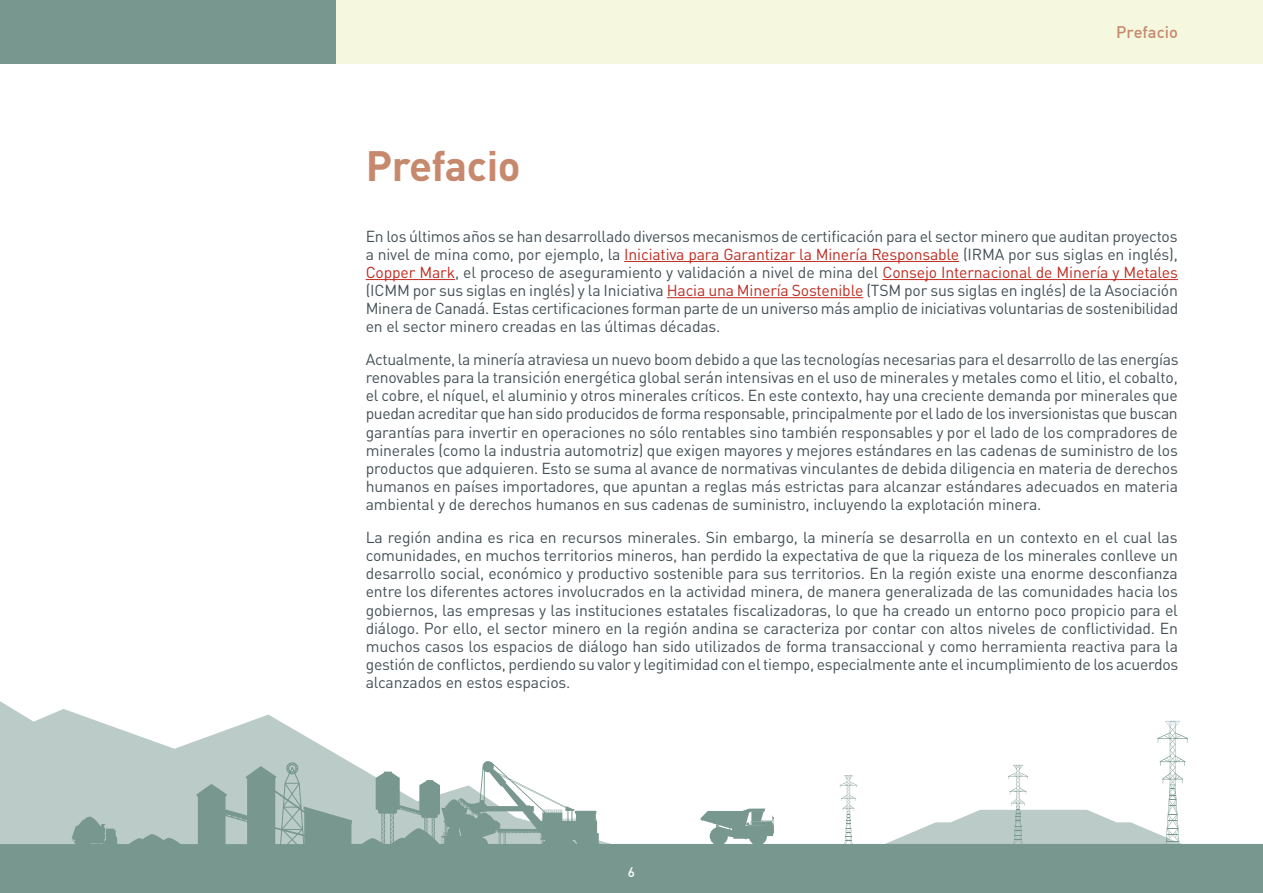
<style>
.page{position:relative;width:1263px;height:893px;background:#fff}
.page>*{position:absolute;margin:0;border:0;box-sizing:border-box;transform-origin:0 0}
.t1{font:700 42px "DIN Pro";letter-spacing:-.01em;color:#c7896d}
.t2{font:500 16.5px "DIN";color:#c7896d}
.t3{font:15.75px/18.1px "DIN Pro";letter-spacing:-.01em;color:#445055;text-align:justify}
.t4{font:500 13.5px "DIN";color:#fff}
.s1{color:#bd2b21}
</style>
<div class="page">
<svg style="left:0;top:701px;width:279px;height:20px"></svg>
<svg style="left:0;top:721px;width:1263px;height:129px"></svg>
<div style="left:0;top:850px;width:1263px;height:43px;background:#78988f"></div>
<div style="left:336px;top:0;width:927px;height:64px;background:#f5f7df"></div>
<div style="left:0;top:0;width:336px;height:64px;background:#78988f"></div>
<hr style="left:624px;top:261px;width:335px;height:1px;background:#bd2b21">
<hr style="left:366px;top:279px;width:89px;height:1px;background:#bd2b21">
<hr style="left:882px;top:279px;width:296px;height:1px;background:#bd2b21">
<hr style="left:667px;top:297px;width:196px;height:1px;background:#bd2b21">
<h1 class="t1" style="left:366px;top:137px;width:156px">Prefacio</h1>
<p class="t2" style="left:1116px;top:21px;width:63px">Prefacio</p>
<p class="t3" style="left:366px;top:225px;width:814px">En los últimos años se han desarrollado diversos mecanismos de certificación para el sector minero que auditan proyectos a nivel de mina como, por ejemplo, la <span class="s1">Iniciativa para Garantizar la Minería Responsable</span> (IRMA por sus siglas en inglés), <span class="s1">Copper Mark</span>, el proceso de aseguramiento y validación a nivel de mina del <span class="s1">Consejo Internacional de Minería y Metales </span>(ICMM por sus siglas en inglés) y la Iniciativa <span class="s1">Hacia una Minería Sostenible</span> (TSM por sus siglas en inglés) de la Asociación Minera de Canadá. Estas certificaciones forman parte de un universo más amplio de iniciativas voluntarias de sostenibilidad en el sector minero creadas en las últimas décadas.</p>
<p class="t3" style="left:366px;top:349px;width:814px">Actualmente, la minería atraviesa un nuevo boom debido a que las tecnologías necesarias para el desarrollo de las energías renovables para la transición energética global serán intensivas en el uso de minerales y metales como el litio, el cobalto, el cobre, el níquel, el aluminio y otros minerales críticos. En este contexto, hay una creciente demanda por minerales que puedan acreditar que han sido producidos de forma responsable, principalmente por el lado de los inversionistas que buscan garantías para invertir en operaciones no sólo rentables sino también responsables y por el lado de los compradores de minerales (como la industria automotriz) que exigen mayores y mejores estándares en las cadenas de suministro de los productos que adquieren. Esto se suma al avance de normativas vinculantes de debida diligencia en materia de derechos humanos en países importadores, que apuntan a reglas más estrictas para alcanzar estándares adecuados en materia ambiental y de derechos humanos en sus cadenas de suministro, incluyendo la explotación minera.</p>
<p class="t3" style="left:366px;top:527px;width:814px">La región andina es rica en recursos minerales. Sin embargo, la minería se desarrolla en un contexto en el cual las comunidades, en muchos territorios mineros, han perdido la expectativa de que la riqueza de los minerales conlleve un desarrollo social, económico y productivo sostenible para sus territorios. En la región existe una enorme desconfianza entre los diferentes actores involucrados en la actividad minera, de manera generalizada de las comunidades hacia los gobiernos, las empresas y las instituciones estatales fiscalizadoras, lo que ha creado un entorno poco propicio para el diálogo. Por ello, el sector minero en la región andina se caracteriza por contar con altos niveles de conflictividad. En muchos casos los espacios de diálogo han sido utilizados de forma transaccional y como herramienta reactiva para la gestión de conflictos, perdiendo su valor y legitimidad con el tiempo, especialmente ante el incumplimiento de los acuerdos alcanzados en estos espacios.</p>
<p class="t4" style="left:628px;top:863px;width:9px">6</p>
</div>
